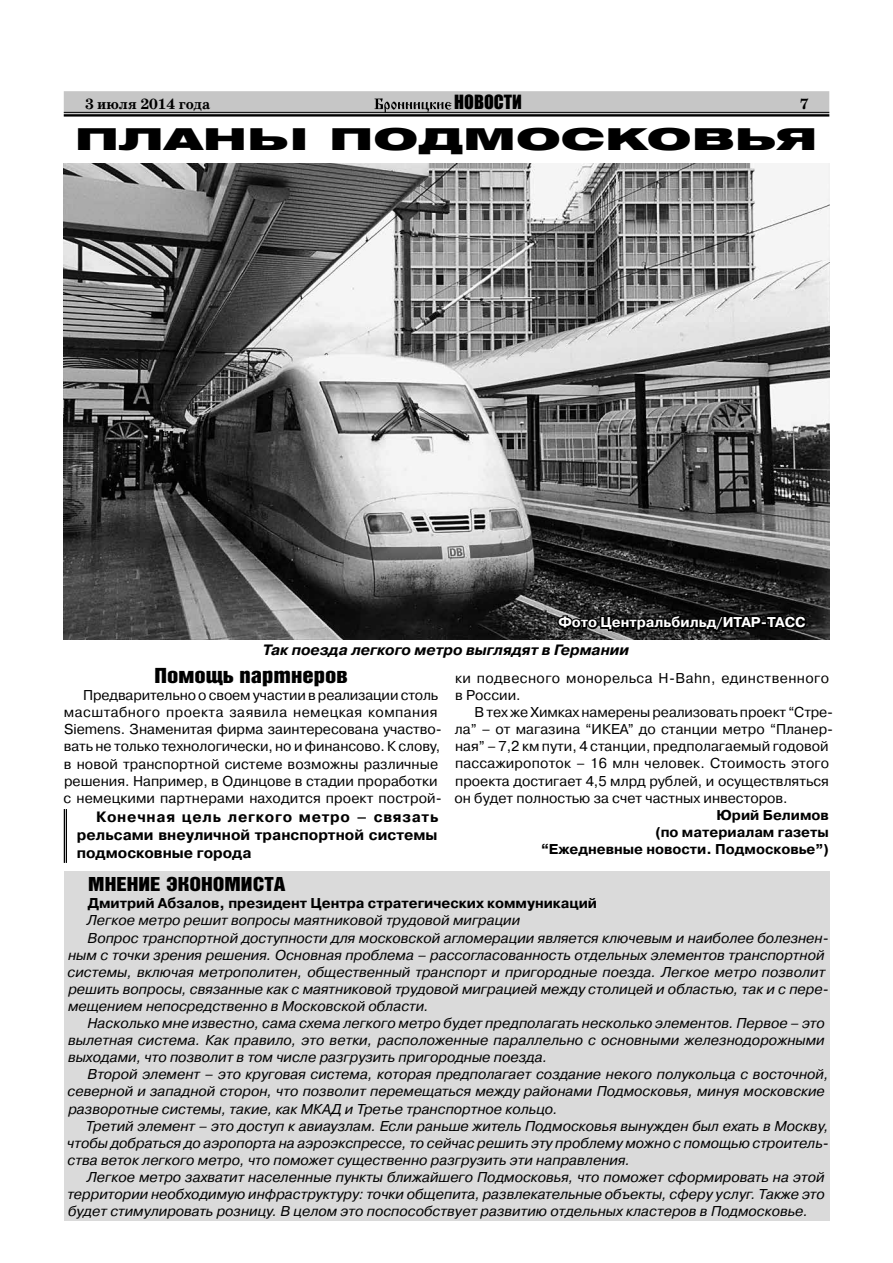
<style>
.page{position:relative;width:893px;height:1263px;background:#fff}
.page>*{position:absolute;margin:0;border:0;box-sizing:border-box;transform-origin:0 0}
.t1{font:900 30px "Helios Ext";color:#000;scale:1.42 1}
.t2{font:21px "Bastion Kontrast Alt C";color:#000;scale:1.2 1}
.t3{font:19.5px "Bastion Kontrast Alt C";color:#000;scale:1.2 1}
.t4{font:18px "Impact";color:#000}
.t5{font:700 15px/18px "Pragmatica C";color:#000;text-align:justify}
.t6{font:italic 700 15px "Pragmatica C";color:#000}
.t7{font:700 15px "School Book AC";color:#000}
.t8{font:italic 14.25px "Pragmatica C";color:#000}
.t9{font:14.25px/17.1px "Pragmatica C";color:#000}
.t10{font:700 14.25px/17.1px "Pragmatica C";color:#000;text-align:right}
.t11{font:14.25px/17.1px "Pragmatica C";letter-spacing:.03em;color:#000}
.t12{font:700 14.25px "Pragmatica C";color:#fff}
</style>
<div class="page">
<div style="left:64px;top:91px;width:765px;height:26px;background:#c6c6c6;border:2px solid #c6c6c6"></div>
<svg style="left:375px;top:98px;width:77px;height:14px"></svg>
<hr style="left:64px;top:112px;width:765px;height:1px;background:#000">
<hr style="left:64px;top:114px;width:765px;height:2px;background:#000">
<img style="left:64px;top:163px;width:765px;height:476px">
<svg style="left:556px;top:603px;width:252px;height:37px;background:#1f1f1f"></svg>
<hr style="left:66px;top:809px;width:1px;height:54px;background:#000">
<hr style="left:64px;top:809px;width:1px;height:54px;background:#000">
<div style="left:64px;top:871px;width:765px;height:349px;background:#dadada"></div>
<p class="t7" style="left:85px;top:96px;width:127px">3 июля 2014 года</p>
<p class="t4" style="left:454px;top:88px;width:69px">НОВОСТИ</p>
<p class="t7" style="left:800px;top:96px;width:10px">7</p>
<h1 class="t1" style="left:75px;top:122px;width:524px">ПЛАНЫ ПОДМОСКОВЬЯ</h1>
<p class="t12" style="left:559px;top:614px;width:248px">Фото Центральбильд/ИТАР-ТАСС</p>
<p class="t6" style="left:263px;top:641px;width:368px">Так поезда легкого метро выглядят в Германии</p>
<h2 class="t2" style="left:154px;top:665px;width:162px">Помощь партнеров</h2>
<p class="t9" style="left:63px;top:687px;width:380px;text-indent:20px">Предварительно о своем участии в реализации столь масштабного проекта заявила немецкая компания Siemens. Знаменитая фирма заинтересована участво&shy;вать не только технологически, но и финансово. К слову, в новой транспортной системе возможны различные решения. Например, в Одинцове в стадии проработки с немецкими партнерами находится проект построй-</p>
<p class="t11" style="left:455px;top:670px;width:375px">ки подвесного монорельса H-Bahn, единственного в России.</p>
<p class="t9" style="left:454px;top:704px;width:380px;text-indent:20px">В тех же Химках намерены реализовать проект “Стре&shy;ла” – от магазина “ИКЕА” до станции метро “Планер&shy;ная” – 7,2 км пути, 4 станции, предполагаемый годовой пассажиропоток – 16 млн человек. Стоимость этого проекта достигает 4,5 млрд рублей, и осуществляться он будет полностью за счет частных инвесторов.</p>
<p class="t10" style="left:541px;top:806px;width:290px">Юрий Белимов<br>(по материалам газеты<br>“Ежедневные новости. Подмосковье”)</p>
<p class="t5" style="left:77px;top:807px;width:363px;text-indent:19px">Конечная цель легкого метро – связать рельсами внеуличной транспортной системы подмосковные города</p>
<h3 class="t3" style="left:88px;top:874px;width:166px">МНЕНИЕ ЭКОНОМИСТА</h3>
<p class="t10" style="left:88px;top:895px;width:511px">Дмитрий Абзалов, президент Центра стратегических коммуникаций</p>
<p class="t8" style="left:87px;top:912px;width:435px">Легкое метро решит вопросы маятниковой трудовой миграции</p>
<p class="t8" style="left:87px;top:930px;width:743px">Вопрос транспортной доступности для московской агломерации является ключевым и наиболее болезнен-</p>
<p class="t8" style="left:68px;top:947px;width:758px">ным с точки зрения решения. Основная проблема – рассогласованность отдельных элементов транспортной</p>
<p class="t8" style="left:68px;top:964px;width:759px">системы, включая метрополитен, общественный транспорт и пригородные поезда. Легкое метро позволит</p>
<p class="t8" style="left:68px;top:981px;width:762px">решить вопросы, связанные как с маятниковой трудовой миграцией между столицей и областью, так и с пере-</p>
<p class="t8" style="left:68px;top:998px;width:362px">мещением непосредственно в Московской области.</p>
<p class="t8" style="left:87px;top:1015px;width:739px">Насколько мне известно, сама схема легкого метро будет предполагать несколько элементов. Первое – это</p>
<p class="t8" style="left:68px;top:1032px;width:758px">вылетная система. Как правило, это ветки, расположенные параллельно с основными железнодорожными</p>
<p class="t8" style="left:68px;top:1049px;width:481px">выходами, что позволит в том числе разгрузить пригородные поезда.</p>
<p class="t8" style="left:87px;top:1066px;width:743px">Второй элемент – это круговая система, которая предполагает создание некого полукольца с восточной,</p>
<p class="t8" style="left:68px;top:1083px;width:759px">северной и западной сторон, что позволит перемещаться между районами Подмосковья, минуя московские</p>
<p class="t8" style="left:68px;top:1101px;width:491px">разворотные системы, такие, как МКАД и Третье транспортное кольцо.</p>
<p class="t8" style="left:86px;top:1118px;width:744px">Третий элемент – это доступ к авиаузлам. Если раньше житель Подмосковья вынужден был ехать в Москву,</p>
<p class="t8" style="left:67px;top:1135px;width:763px">чтобы добраться до аэропорта на аэроэкспрессе, то сейчас решить эту проблему можно с помощью строитель-</p>
<p class="t8" style="left:68px;top:1152px;width:564px">ства веток легкого метро, что поможет существенно разгрузить эти направления.</p>
<p class="t8" style="left:87px;top:1169px;width:739px">Легкое метро захватит населенные пункты ближайшего Подмосковья, что поможет сформировать на этой</p>
<p class="t8" style="left:67px;top:1186px;width:759px">территории необходимую инфраструктуру: точки общепита, развлекательные объекты, сферу услуг. Также это</p>
<p class="t8" style="left:68px;top:1203px;width:741px">будет стимулировать розницу. В целом это поспособствует развитию отдельных кластеров в Подмосковье.</p>
</div>
